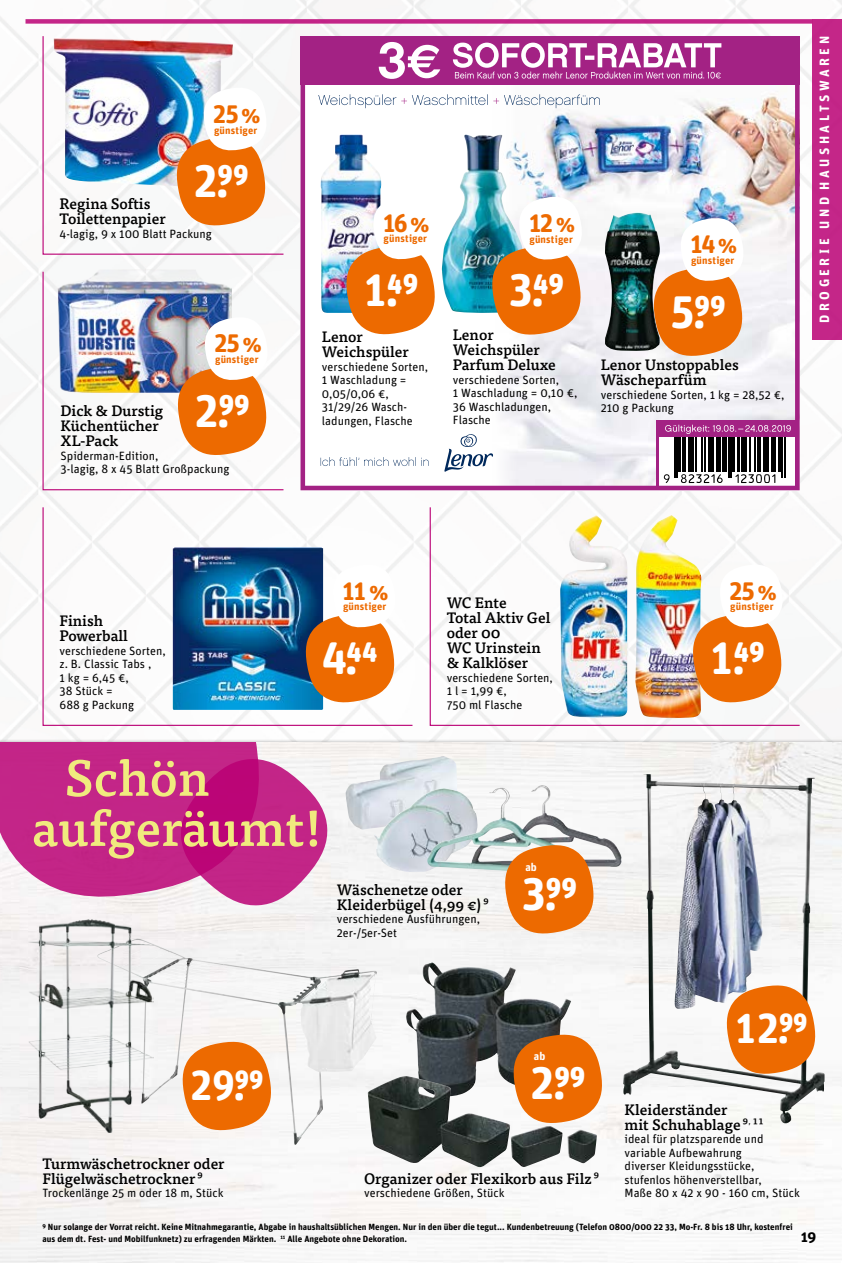
<style>
.page{position:relative;width:842px;height:1263px;background:#fff}
.page>*{position:absolute;margin:0;border:0;box-sizing:border-box;transform-origin:0 0}
.t1{font:500 50.1px/50.1px "Tisa OT";letter-spacing:.005em;color:#f0eb7e}
.t2{font:45.6px "tegut Preise";color:#fff}
.t3{font:42px "tegut Preise";color:#fff}
.t4{font:25.35px "tegut Preise";letter-spacing:-.06em;color:#ed6a00}
.t5{font:500 15px/15px "Tisa OT";color:#000}
.t6{font:700 15px "Unit Rounded OT";color:#000}
.t7{font:700 13.5px "Unit Rounded OT";letter-spacing:.26em;color:#fff}
.t8{font:12px/13.5px "Unit Rounded OT";color:#000}
.t9{font:700 11.25px "Unit Rounded OT";color:#fff}
.t10{font:700 10.5px "Unit Rounded OT";letter-spacing:.015em;color:#ed6a00}
.t11{font:700 9px/12px "Unit Rounded OT";color:#000}
.s1{font-family:"Unit Rounded OT";font-weight:700;font-size:24.75px}
.s2{font-weight:400}
</style>
<div class="page">
<img style="left:0;top:743px;width:842px;height:520px">
<div style="left:812px;top:19px;width:30px;height:321px;background:#c42688"></div>
<div style="left:26px;top:19px;width:786px;height:5px;background:#c32688"></div>
<img style="left:492px;top:84px;width:302px;height:400px">
<div style="left:656px;top:420px;width:142px;height:69px;background:#a32284"></div>
<svg style="left:660px;top:437px;width:134px;height:47px;background:#c6c6c6"></svg>
<hr style="left:674px;top:437px;width:1px;height:41px;background:#000">
<hr style="left:676px;top:437px;width:2px;height:41px;background:#000">
<hr style="left:679px;top:437px;width:2px;height:35px;background:#000">
<hr style="left:682px;top:437px;width:4px;height:35px;background:#000">
<hr style="left:688px;top:437px;width:2px;height:35px;background:#000">
<hr style="left:692px;top:437px;width:2px;height:35px;background:#000">
<hr style="left:695px;top:437px;width:1px;height:35px;background:#000">
<hr style="left:701px;top:437px;width:1px;height:35px;background:#000">
<hr style="left:705px;top:437px;width:1px;height:35px;background:#000">
<hr style="left:708px;top:437px;width:2px;height:35px;background:#000">
<hr style="left:711px;top:437px;width:3px;height:35px;background:#000">
<hr style="left:716px;top:437px;width:2px;height:35px;background:#000">
<hr style="left:720px;top:437px;width:1px;height:35px;background:#000">
<div style="left:722px;top:437px;width:5px;height:35px;background:#000"></div>
<hr style="left:728px;top:437px;width:1px;height:41px;background:#000">
<hr style="left:730px;top:437px;width:1px;height:41px;background:#000">
<hr style="left:733px;top:437px;width:2px;height:35px;background:#000">
<hr style="left:737px;top:437px;width:3px;height:35px;background:#000">
<hr style="left:741px;top:437px;width:2px;height:35px;background:#000">
<hr style="left:744px;top:437px;width:3px;height:35px;background:#000">
<hr style="left:749px;top:437px;width:1px;height:35px;background:#000">
<hr style="left:755px;top:437px;width:1px;height:35px;background:#000">
<hr style="left:757px;top:437px;width:4px;height:35px;background:#000">
<hr style="left:763px;top:437px;width:1px;height:35px;background:#000">
<hr style="left:765px;top:437px;width:4px;height:35px;background:#000">
<hr style="left:771px;top:437px;width:1px;height:35px;background:#000">
<hr style="left:773px;top:437px;width:3px;height:35px;background:#000">
<hr style="left:778px;top:437px;width:3px;height:35px;background:#000">
<hr style="left:782px;top:437px;width:1px;height:41px;background:#000">
<hr style="left:784px;top:437px;width:1px;height:41px;background:#000">
<svg style="left:664px;top:474px;width:5px;height:9px"></svg>
<svg style="left:681px;top:474px;width:42px;height:9px"></svg>
<svg style="left:735px;top:474px;width:40px;height:9px"></svg>
<svg style="left:444px;top:434px;width:49px;height:38px"></svg>
<div style="left:300px;top:36px;width:500px;height:48px;background:#a32284"></div>
<svg style="left:379px;top:42px;width:61px;height:37px"></svg>
<svg style="left:453px;top:43px;width:268px;height:36px"></svg>
<svg style="left:318px;top:94px;width:282px;height:14px"></svg>
<svg style="left:321px;top:457px;width:108px;height:9px"></svg>
<svg style="left:665px;top:425px;width:126px;height:9px"></svg>
<div style="left:300px;top:36px;width:500px;height:454px;border:5px solid #a32284"></div>
<img style="left:623px;top:774px;width:201px;height:349px">
<svg style="left:725px;top:984px;width:92px;height:91px"></svg>
<img style="left:345px;top:756px;width:112px;height:73px">
<img style="left:374px;top:788px;width:53px;height:84px">
<img style="left:427px;top:785px;width:195px;height:91px">
<svg style="left:503px;top:843px;width:92px;height:92px;background:#eb8939"></svg>
<img style="left:321px;top:135px;width:60px;height:178px">
<svg style="left:345px;top:195px;width:90px;height:140px"></svg>
<img style="left:406px;top:962px;width:165px;height:114px">
<img style="left:368px;top:1076px;width:229px;height:91px">
<svg style="left:512px;top:1033px;width:92px;height:92px"></svg>
<img style="left:97px;top:939px;width:281px;height:206px">
<img style="left:28px;top:919px;width:125px;height:214px">
<svg style="left:181px;top:1040px;width:92px;height:92px"></svg>
<img style="left:442px;top:135px;width:82px;height:178px">
<svg style="left:491px;top:196px;width:92px;height:140px"></svg>
<img style="left:605px;top:213px;width:55px;height:138px">
<svg style="left:652px;top:217px;width:93px;height:140px"></svg>
<svg style="left:42px;top:506px;width:372px;height:220px"></svg>
<img style="left:429px;top:506px;width:372px;height:220px">
<img style="left:42px;top:35px;width:243px;height:220px">
<img style="left:42px;top:271px;width:243px;height:220px">
<svg style="left:0;top:743px;width:328px;height:163px;background:#ca4497"></svg>
<h3 class="t4" style="left:213px;top:99px;width:49px">25<span class="s1">%</span></h3>
<p class="t10" style="left:214px;top:123px;width:45px">günstiger</p>
<h2 class="t2" style="left:193px;top:155px;width:57px">2.99</h2>
<p class="t5" style="left:60px;top:197px;width:108px">Regina Softis<br>Toilettenpapier</p>
<p class="t8" style="left:60px;top:227px;width:154px">4-lagig, 9 x 100 Blatt Packung</p>
<h3 class="t4" style="left:214px;top:329px;width:49px">25<span class="s1">%</span></h3>
<p class="t10" style="left:215px;top:353px;width:45px">günstiger</p>
<h2 class="t2" style="left:194px;top:384px;width:57px">2.99</h2>
<p class="t5" style="left:61px;top:404px;width:104px">Dick &amp; Durstig<br>Küchentücher<br>XL-Pack</p>
<p class="t8" style="left:61px;top:449px;width:170px">Spiderman-Edition,<br>3-lagig, 8 x 45 Blatt Großpackung</p>
<h3 class="t4" style="left:383px;top:208px;width:49px">16<span class="s1">%</span></h3>
<h3 class="t4" style="left:528px;top:208px;width:48px">12<span class="s1">%</span></h3>
<p class="t10" style="left:384px;top:232px;width:45px">günstiger</p>
<p class="t10" style="left:529px;top:233px;width:45px">günstiger</p>
<h3 class="t4" style="left:690px;top:230px;width:49px">14<span class="s1">%</span></h3>
<p class="t10" style="left:691px;top:254px;width:45px">günstiger</p>
<h2 class="t2" style="left:363px;top:263px;width:57px">1.49</h2>
<p class="t5" style="left:322px;top:330px;width:88px">Lenor<br>Weichspüler</p>
<p class="t8" style="left:322px;top:360px;width:108px">verschiedene Sorten,<br>1 Waschladung =<br>0,05/0,06 €,<br>31/29/26 Wasch&shy;ladungen, Flasche</p>
<h2 class="t2" style="left:509px;top:264px;width:57px">3.49</h2>
<p class="t5" style="left:453px;top:328px;width:105px">Lenor<br>Weichspüler<br>Parfum Deluxe</p>
<p class="t8" style="left:453px;top:373px;width:126px">verschiedene Sorten,<br>1 Waschladung = 0,10 €,<br>36 Waschladungen,<br>Flasche</p>
<h2 class="t2" style="left:670px;top:285px;width:57px">5.99</h2>
<p class="t5" style="left:601px;top:358px;width:140px">Lenor Unstoppables<br>Wäscheparfüm</p>
<p class="t8" style="left:601px;top:388px;width:185px">verschiedene Sorten, 1 kg = 28,52 €,<br>210 g Packung</p>
<p class="t7" style="left:816px;top:323px;width:288px;rotate:-90deg">DROGERIE UND HAUSHALTSWAREN</p>
<h3 class="t4" style="left:342px;top:576px;width:48px">11<span class="s1">%</span></h3>
<p class="t5" style="left:60px;top:614px;width:70px">Finish<br>Powerball</p>
<p class="t8" style="left:60px;top:644px;width:108px">verschiedene Sorten, z. B. Classic Tabs ,<br>1 kg = 6,45 €,<br>38 Stück =<br>688 g Packung</p>
<p class="t10" style="left:343px;top:600px;width:45px">günstiger</p>
<h2 class="t2" style="left:322px;top:631px;width:57px">4.44</h2>
<h1 class="t1" style="left:32px;top:754px;width:292px;text-indent:32px">Schön aufgeräumt!</h1>
<p class="t5" style="left:447px;top:596px;width:62px">WC Ente</p>
<p class="t5" style="left:447px;top:611px;width:105px">Total Aktiv Gel oder 00<br>WC Urinstein &amp; Kalklöser</p>
<p class="t8" style="left:447px;top:671px;width:108px">verschiedene Sorten,<br>1 l = 1,99 €,<br>750 ml Flasche</p>
<h3 class="t3" style="left:190px;top:1060px;width:75px">29.99</h3>
<p class="t5" style="left:337px;top:882px;width:153px">Wäschenetze oder<br>Kleiderbügel (4,99 €)<span class="s2">9</span></p>
<p class="t8" style="left:337px;top:912px;width:145px">verschiedene Ausführungen,<br>2er-/5er-Set</p>
<p class="t9" style="left:525px;top:860px;width:13px">ab</p>
<h2 class="t2" style="left:522px;top:867px;width:57px">3.99</h2>
<p class="t9" style="left:534px;top:1050px;width:13px">ab</p>
<h2 class="t2" style="left:530px;top:1057px;width:57px">2.99</h2>
<h3 class="t4" style="left:729px;top:576px;width:49px">25<span class="s1">%</span></h3>
<p class="t10" style="left:730px;top:600px;width:45px">günstiger</p>
<h2 class="t2" style="left:710px;top:631px;width:57px">1.49</h2>
<h3 class="t3" style="left:734px;top:1004px;width:75px">12.99</h3>
<p class="t5" style="left:625px;top:1102px;width:141px">Kleiderständer<br>mit Schuhablage<span class="s2">9</span><sup>,</sup> <span class="s2">11</span></p>
<p class="t8" style="left:625px;top:1132px;width:177px">ideal für platzsparende und variable Aufbewahrung<br>diverser Kleidungsstücke, stufenlos höhenverstellbar,<br>Maße 80 x 42 x 90 - 160 cm, Stück</p>
<p class="t11" style="left:43px;top:1220px;width:752px">9 Nur solange der Vorrat reicht. Keine Mitnahmegarantie, Abgabe in haushaltsüblichen Mengen. Nur in den über die tegut... Kundenbetreuung (Telefon 0800/000 22 33, Mo-Fr. 8 bis 18 Uhr, kostenfrei aus dem dt. Fest- und Mobilfunknetz) zu erfragenden Märkten. <sup>11</sup> Alle Angebote ohne Dekoration.</p>
<p class="t5" style="left:43px;top:1156px;width:184px">Turmwäschetrockner oder<br>Flügelwäschetrockner <span class="s2">9</span></p>
<p class="t8" style="left:43px;top:1186px;width:183px">Trockenlänge 25 m oder 18 m, Stück</p>
<p class="t5" style="left:364px;top:1171px;width:237px">Organizer oder Flexikorb aus Filz <span class="s2">9</span></p>
<p class="t8" style="left:364px;top:1186px;width:142px">verschiedene Größen, Stück</p>
<p class="t6" style="left:801px;top:1227px;width:17px">19</p>
</div>
